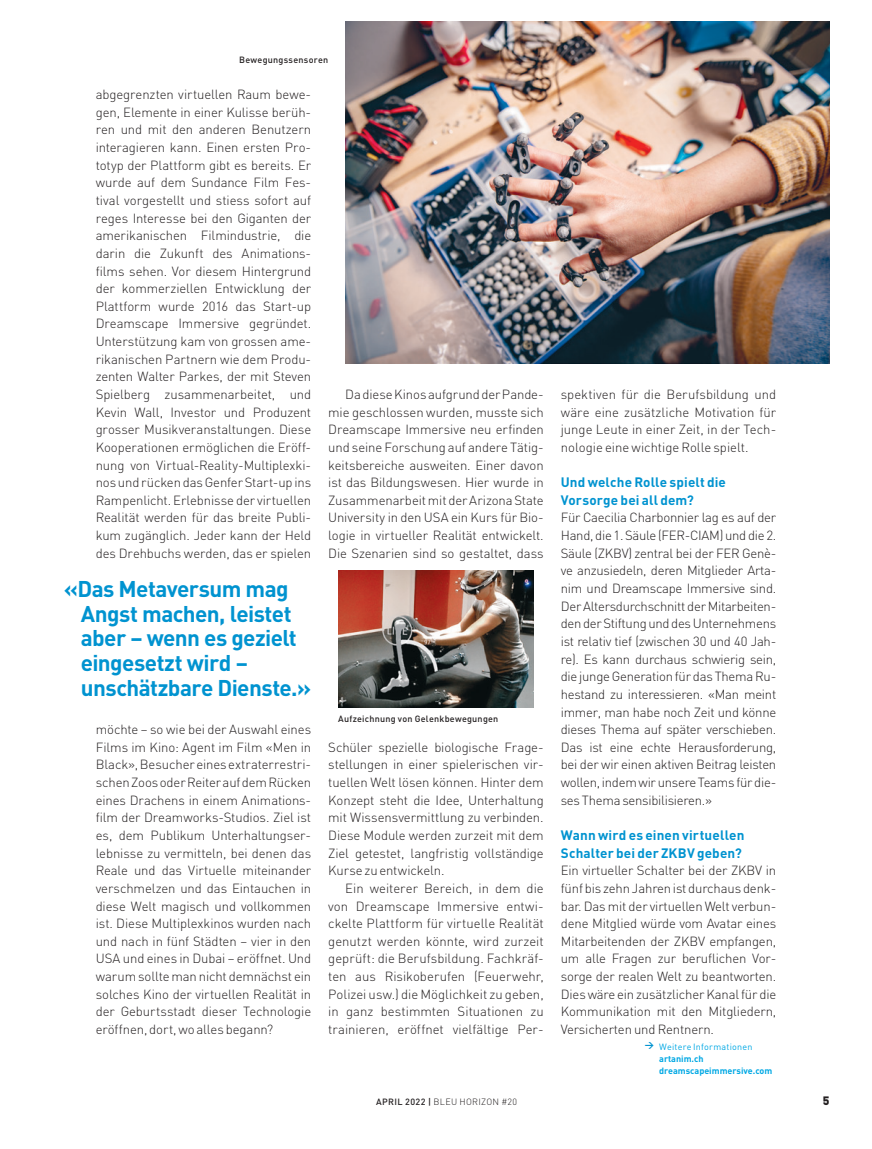
<style>
.page{position:relative;width:872px;height:1149px;background:#fff}
.page>*{position:absolute;margin:0;border:0;box-sizing:border-box;transform-origin:0 0}
.Exergue_DIN_Bold_Ble{font:700 22.5px/24.8px "DIN";letter-spacing:-.025em;color:#0093d0}
.SOUS-TITRE_Bleu_DIN{font:700 13.5px/17.7px "DIN";letter-spacing:.01em;color:#0093d0}
.TXT_courant_DEUTSCH{font:300 13.2px/17.7px "DIN";letter-spacing:-.005em;color:#231f20;text-align:justify}
.TXT_courant_sans_ret{font:300 13.2px/17.7px "DIN";letter-spacing:-.02em;color:#231f20;text-align:justify}
.t1{font:900 12px "DIN";color:#231f20}
.TXT_courant{font:700 9px/12px "DIN";color:#00a8e4}
.légende_photo{font:500 9px "DIN";letter-spacing:.03em;color:#231f20}
.t2{font:300 9px "DIN";letter-spacing:.03em;color:#231f20}
.s1{font-weight:400}
.s2{font-weight:500}
</style>
<div class="page">
<img style="left:345px;top:21px;width:484px;height:342px">
<img style="left:338px;top:570px;width:196px;height:137px">
<p class="légende_photo" style="left:239px;top:54px;width:90px">Bewegungssensoren</p>
<p class="TXT_courant_DEUTSCH" style="left:96px;top:85px;width:217px">abgegrenzten virtuellen Raum bewe&shy;gen, Elemente in einer Kulisse berüh&shy;ren und mit den anderen Benutzern interagieren kann. Einen ersten Pro&shy;totyp der Plattform gibt es bereits. Er wurde auf dem Sundance Film Fes&shy;tival vorgestellt und stiess sofort auf reges Interesse bei den Giganten der amerikanischen Filmindustrie, die darin die Zukunft des Animations&shy;films sehen. Vor diesem Hintergrund der kommerziellen Entwicklung der Plattform wurde 2016 das Start-up Dreamscape Immersive gegründet.<br>Unterstützung kam von grossen ame&shy;rikanischen Partnern wie dem Produ&shy;zenten Walter Parkes, der mit Steven Spielberg zusammenarbeitet, und Kevin Wall, Investor und Produzent grosser Musikveranstaltungen. Diese Kooperationen ermöglichen die Eröff&shy;nung von Virtual-Reality-Multiplexki&shy;nos und rücken das Genfer Start-up ins Rampenlicht. Erlebnisse der virtuellen Realität werden für das breite Publi&shy;kum zugänglich. Jeder kann der Held des Drehbuchs werden, das er spielen</p>
<p class="Exergue_DIN_Bold_Ble" style="left:81px;top:575px;width:232px;text-indent:-17px">«Das Metaversum mag<br>Angst machen, leistet aber – wenn es gezielt eingesetzt wird – unschätzbare Dienste.»</p>
<p class="TXT_courant_DEUTSCH" style="left:96px;top:720px;width:217px">möchte – so wie bei der Auswahl eines Films im Kino: Agent im Film «Men in Black», Besucher eines extraterrestri&shy;schen Zoos oder Reiter auf dem Rücken eines Drachens in einem Animations&shy;film der Dreamworks-Studios. Ziel ist es, dem Publikum Unterhaltungser&shy;lebnisse zu vermitteln, bei denen das Reale und das Virtuelle miteinander verschmelzen und das Eintauchen in diese Welt magisch und vollkommen ist. Diese Multiplexkinos wurden nach und nach in fünf Städten – vier in den USA und eines in Dubai – eröffnet. Und warum sollte man nicht demnächst ein solches Kino der virtuellen Realität in der Geburtsstadt dieser Technologie eröffnen, dort, wo alles begann?</p>
<p class="TXT_courant_DEUTSCH" style="left:328px;top:385px;width:217px;text-indent:17px">Da diese Kinos aufgrund der Pande&shy;mie geschlossen wurden, musste sich Dreamscape Immersive neu erfinden und seine Forschung auf andere Tätig&shy;keitsbereiche ausweiten. Einer davon ist das Bildungswesen. Hier wurde in Zusammenarbeit mit der Arizona State University in den USA ein Kurs für Bio&shy;logie in virtueller Realität entwickelt.<br>Die Szenarien sind so gestaltet, dass</p>
<p class="légende_photo" style="left:338px;top:713px;width:162px">Aufzeichnung von Gelenkbewegungen</p>
<p class="TXT_courant_DEUTSCH" style="left:328px;top:737px;width:217px">Schüler spezielle biologische Frage&shy;stellungen in einer spielerischen vir&shy;tuellen Welt lösen können. Hinter dem Konzept steht die Idee, Unterhaltung mit Wissensvermittlung zu verbinden.<br>Diese Module werden zurzeit mit dem Ziel getestet, langfristig vollständige Kurse zu entwickeln.</p>
<p class="TXT_courant_DEUTSCH" style="left:328px;top:879px;width:217px;text-indent:17px">Ein weiterer Bereich, in dem die von Dreamscape Immersive entwi&shy;ckelte Plattform für virtuelle Realität genutzt werden könnte, wird zurzeit geprüft: die Berufsbildung. Fachkräf&shy;ten aus Risikoberufen (Feuerwehr, Polizei usw.) die Möglichkeit zu geben, in ganz bestimmten Situationen zu trainieren, eröffnet vielfältige Per-</p>
<p class="TXT_courant_DEUTSCH" style="left:561px;top:385px;width:217px">spektiven für die Berufsbildung und wäre eine zusätzliche Motivation für junge Leute in einer Zeit, in der Tech&shy;nologie eine wichtige Rolle spielt.</p>
<p class="SOUS-TITRE_Bleu_DIN" style="left:561px;top:472px;width:167px">Und welche Rolle spielt die<br>Vorsorge bei all dem?</p>
<p class="TXT_courant_sans_ret" style="left:561px;top:508px;width:217px">Für Caecilia Charbonnier lag es auf der Hand, die 1. Säule (FER-CIAM) und die 2.<br>Säule (ZKBV) zentral bei der FER Genè&shy;ve anzusiedeln, deren Mitglieder Arta&shy;nim und Dreamscape Immersive sind.<br>Der Altersdurchschnitt der Mitarbeiten&shy;den der Stiftung und des Unternehmens ist relativ tief (zwischen 30 und 40 Jah&shy;re). Es kann durchaus schwierig sein, die junge Generation für das Thema Ru&shy;hestand zu interessieren. «Man meint immer, man habe noch Zeit und könne dieses Thema auf später verschieben.<br>Das ist eine echte Herausforderung, bei der wir einen aktiven Beitrag leisten wollen, indem wir unsere Teams für die&shy;ses Thema sensibilisieren.»</p>
<p class="SOUS-TITRE_Bleu_DIN" style="left:561px;top:825px;width:185px">Wann wird es einen virtuellen<br>Schalter bei der ZKBV geben?</p>
<p class="TXT_courant_sans_ret" style="left:561px;top:861px;width:217px">Ein virtueller Schalter bei der ZKBV in fünf bis zehn Jahren ist durchaus denk&shy;bar. Das mit der virtuellen Welt verbun&shy;dene Mitglied würde vom Avatar eines Mitarbeitenden der ZKBV empfangen, um alle Fragen zur beruflichen Vor&shy;sorge der realen Welt zu beantworten.<br>Dies wäre ein zusätzlicher Kanal für die Kommunikation mit den Mitgliedern, Versicherten und Rentnern.</p>
<p class="TXT_courant" style="left:659px;top:1039px;width:114px;text-indent:-14px"><sup>&gt;</sup> <span class="s1">Weitere Informationen </span>artanim.ch dreamscapeimmersive.com</p>
<p class="t2" style="left:376px;top:1095px;width:143px"><span class="s2">APRIL 2022 |</span> BLEU HORIZON #20</p>
<p class="t1" style="left:822px;top:1091px;width:8px">5</p>
</div>
